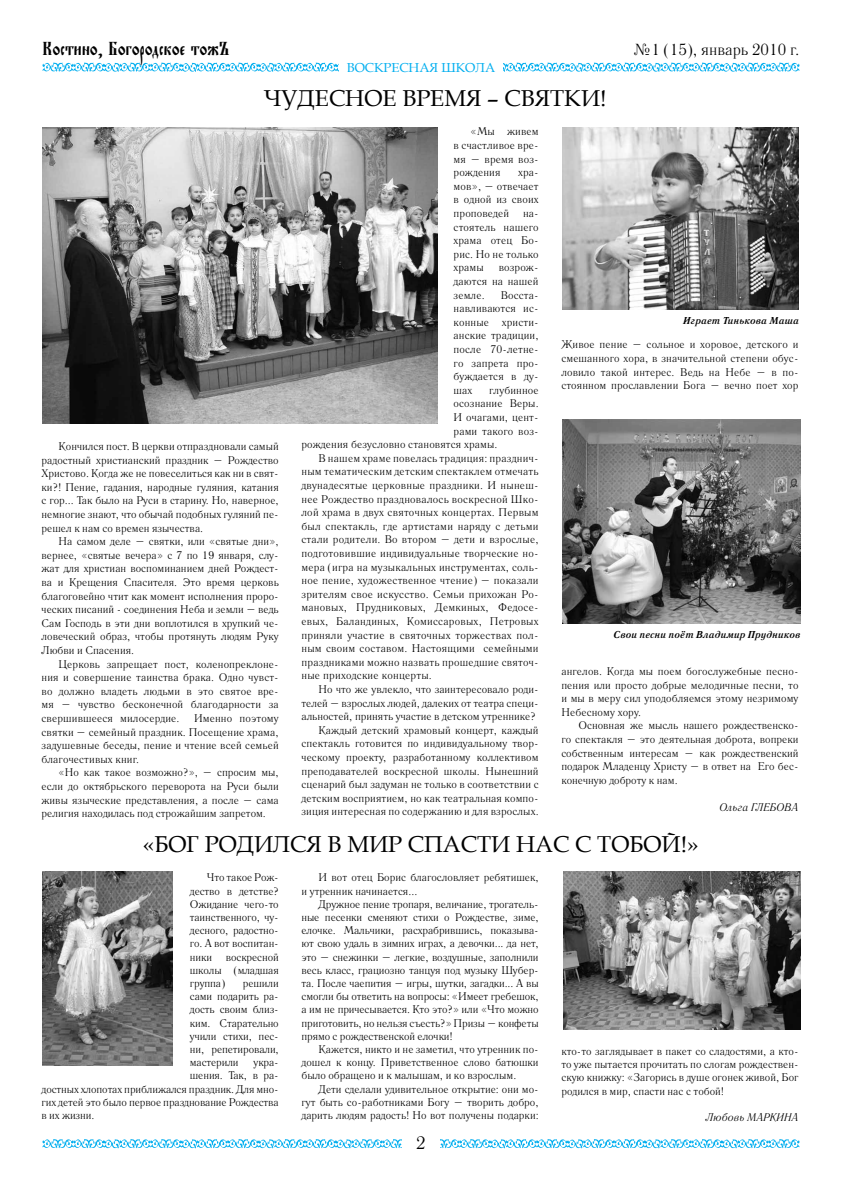
<style>
.page{position:relative;width:842px;height:1191px;background:#fff}
.page>*{position:absolute;margin:0;border:0;box-sizing:border-box;transform-origin:0 0}
.t1{font:23px "Book Antiqua";color:#000}
.t2{font:20px "Evangelie";color:#000}
.t3{font:18px "Literaturnaya C";color:#000}
.t4{font:16px "Literaturnaya C";color:#000}
.t5{font:13px "Book Antiqua";color:#00aeef}
.t6{font:11px/13.6px "Literaturnaya C";letter-spacing:.01em;color:#000;text-align:justify}
.t7{font:11px "Literaturnaya C";letter-spacing:-.01em;color:#000}
.t8{font:italic 11px "Literaturnaya C";color:#000}
.t9{font:italic 700 10px "Literaturnaya C";color:#000}
</style>
<div class="page">
<svg style="left:43px;top:63px;width:756px;height:9px"></svg>
<svg style="left:43px;top:1139px;width:756px;height:9px"></svg>
<div style="left:402px;top:1131px;width:38px;height:23px;background:#fff"></div>
<img style="left:43px;top:127px;width:394px;height:296px">
<div style="left:339px;top:57px;width:164px;height:21px;background:#fff"></div>
<img style="left:562px;top:419px;width:238px;height:204px">
<img style="left:562px;top:127px;width:236px;height:183px">
<img style="left:43px;top:872px;width:130px;height:193px">
<img style="left:563px;top:872px;width:237px;height:157px">
<h2 class="t2" style="left:43px;top:37px;width:189px">Костино, Богородское тожЪ</h2>
<h3 class="t4" style="left:633px;top:40px;width:168px">№1 (15), январь 2010 г.</h3>
<p class="t5" style="left:347px;top:59px;width:150px">ВОСКРЕСНАЯ ШКОЛА</p>
<h1 class="t1" style="left:264px;top:82px;width:344px">ЧУДЕСНОЕ ВРЕМЯ – СВЯТКИ!</h1>
<p class="t6" style="left:42px;top:439px;width:239px;text-indent:17px">Кончился пост. В церкви отпраздновали самый радостный христианский праздник – Рождество Христово. Когда же не повеселиться как ни в свят&shy;ки?! Пение, гадания, народные гуляния, катания с гор... Так было на Руси в старину. Но, наверное, немногие знают, что обычай подобных гуляний пе&shy;решел к нам со времен язычества.</p>
<p class="t6" style="left:42px;top:534px;width:239px;text-align:left;text-indent:17px">На самом деле – святки, или «святые дни», вернее, «святые вечера» с 7 по 19 января, слу&shy;жат для христиан воспоминанием дней Рождест&shy;ва и Крещения Спасителя. Это время церковь благоговейно чтит как момент исполнения проро&shy;ческих писаний - соединения Неба и земли – ведь Сам Господь в эти дни воплотился в хрупкий че&shy;ловеческий образ, чтобы протянуть людям Руку Любви и Спасения.</p>
<p class="t6" style="left:42px;top:657px;width:239px;text-align:left;text-indent:17px">Церковь запрещает пост, коленопреклоне&shy;ния и совершение таинства брака. Одно чувст&shy;во должно владеть людьми в это святое вре&shy;мя – чувство бесконечной благодарности за свершившееся милосердие.</p>
<p class="t6" style="left:42px;top:711px;width:239px;text-indent:153px">Именно поэтому святки – семейный праздник. Посещение храма, задушевные беседы, пение и чтение всей семьей благочестивых книг.</p>
<p class="t6" style="left:42px;top:766px;width:239px;text-indent:17px">«Но как такое возможно?», – спросим мы, если до октябрьского переворота на Руси были живы языческие представления, а после – сама религия находилась под строжайшим запретом.</p>
<p class="t6" style="left:454px;top:125px;width:87px;text-indent:17px">«Мы живем в счастливое вре&shy;мя – время воз&shy;рождения</p>
<p class="t6" style="left:454px;top:166px;width:87px;text-indent:65px">хра&shy;мов», – отвечает в одной из своих проповедей на&shy;стоятель нашего храма отец Бо&shy;рис. Но не только храмы</p>
<p class="t6" style="left:454px;top:261px;width:87px;text-indent:45px">возрож&shy;даются на нашей земле.</p>
<p class="t6" style="left:454px;top:288px;width:87px;text-indent:47px">Восста&shy;навливаются ис&shy;конные христи&shy;анские традиции, после 70-летне&shy;го запрета про&shy;буждается в ду&shy;шах</p>
<p class="t6" style="left:489px;top:383px;width:51px">глубинное</p>
<p class="t6" style="left:454px;top:397px;width:87px">осознание Веры.</p>
<p class="t6" style="left:454px;top:410px;width:87px">И очагами, цент-</p>
<p class="t6" style="left:454px;top:424px;width:87px">рами такого воз-</p>
<p class="t6" style="left:301px;top:438px;width:197px">рождения безусловно становятся храмы.</p>
<p class="t6" style="left:318px;top:451px;width:222px">В нашем храме повелась традиция: празднич-</p>
<p class="t6" style="left:301px;top:465px;width:239px">ным тематическим детским спектаклем отмечать</p>
<p class="t6" style="left:301px;top:478px;width:239px">двунадесятые церковные праздники. И нынеш-</p>
<p class="t6" style="left:301px;top:492px;width:239px">нее Рождество праздновалось воскресной Шко-</p>
<p class="t6" style="left:301px;top:506px;width:239px">лой храма в двух святочных концертах. Первым</p>
<p class="t6" style="left:301px;top:519px;width:239px">был спектакль, где артистами наряду с детьми</p>
<p class="t6" style="left:301px;top:533px;width:239px">стали родители. Во втором – дети и взрослые,</p>
<p class="t6" style="left:301px;top:546px;width:239px">подготовившие индивидуальные творческие но-</p>
<p class="t6" style="left:301px;top:560px;width:239px">мера (игра на музыкальных инструментах, соль-</p>
<p class="t6" style="left:301px;top:574px;width:239px">ное пение, художественное чтение) – показали</p>
<p class="t6" style="left:301px;top:587px;width:239px">зрителям свое искусство. Семьи прихожан Ро-</p>
<p class="t6" style="left:301px;top:601px;width:239px">мановых, Прудниковых, Демкиных, Федосе-</p>
<p class="t6" style="left:301px;top:614px;width:239px">евых, Баландиных, Комиссаровых, Петровых</p>
<p class="t6" style="left:301px;top:628px;width:239px">приняли участие в святочных торжествах пол-</p>
<p class="t6" style="left:301px;top:642px;width:239px">ным своим составом. Настоящими семейными</p>
<p class="t6" style="left:301px;top:655px;width:239px">праздниками можно назвать прошедшие святоч-</p>
<p class="t6" style="left:301px;top:669px;width:132px">ные приходские концерты.</p>
<p class="t6" style="left:318px;top:682px;width:222px">Но что же увлекло, что заинтересовало роди-</p>
<p class="t6" style="left:301px;top:696px;width:239px">телей – взрослых людей, далеких от театра специ-</p>
<p class="t6" style="left:301px;top:710px;width:236px">альностей, принять участие в детском утреннике?</p>
<p class="t6" style="left:318px;top:723px;width:222px">Каждый детский храмовый концерт, каждый</p>
<p class="t6" style="left:301px;top:737px;width:239px">спектакль готовится по индивидуальному твор-</p>
<p class="t6" style="left:301px;top:750px;width:239px">ческому проекту, разработанному коллективом</p>
<p class="t6" style="left:301px;top:764px;width:239px">преподавателей воскресной школы. Нынешний</p>
<p class="t6" style="left:301px;top:777px;width:239px">сценарий был задуман не только в соответствии с</p>
<p class="t6" style="left:301px;top:791px;width:239px">детским восприятием, но как театральная компо-</p>
<p class="t6" style="left:301px;top:805px;width:239px">зиция интересная по содержанию и для взрослых.</p>
<p class="t9" style="left:683px;top:315px;width:118px">Играет Тинькова Маша</p>
<p class="t6" style="left:561px;top:338px;width:239px;text-align:left">Живое пение – сольное и хоровое, детского и смешанного хора, в значительной степени обус&shy;ловило такой интерес. Ведь на Небе – в по&shy;стоянном прославлении Бога – вечно поет хор</p>
<p class="t9" style="left:614px;top:628px;width:188px">Свои песни поёт Владимир Прудников</p>
<p class="t6" style="left:561px;top:664px;width:239px">ангелов. Когда мы поем богослужебные песно&shy;пения или просто добрые мелодичные песни, то и мы в меру сил уподобляемся этому незримому Небесному хору.</p>
<p class="t6" style="left:561px;top:719px;width:239px;text-indent:17px">Основная же мысль нашего рождественско&shy;го спектакля – это деятельная доброта, вопреки собственным интересам – как рождественский подарок Младенцу Христу – в ответ на Его бес&shy;конечную доброту к нам.</p>
<p class="t8" style="left:720px;top:801px;width:80px">Ольга ГЛЕБОВА</p>
<h1 class="t1" style="left:143px;top:828px;width:557px">«БОГ РОДИЛСЯ В МИР СПАСТИ НАС С ТОБОЙ!»</h1>
<p class="t6" style="left:190px;top:871px;width:90px;line-height:13.2px;text-indent:17px">Что такое Рож&shy;дество в детстве?<br>Ожидание чего-то таинственного, чу&shy;десного, радостно&shy;го. А вот воспитан&shy;ники</p>
<p class="t6" style="left:190px;top:950px;width:90px;line-height:13.2px;text-indent:36px">воскресной школы (младшая группа)</p>
<p class="t6" style="left:190px;top:976px;width:90px;line-height:13.2px;text-indent:53px">решили сами подарить ра&shy;дость своим близ&shy;ким. Старательно учили стихи, пес&shy;ни, репетировали, мастерили</p>
<p class="t6" style="left:254px;top:1055px;width:27px">укра-</p>
<p class="t7" style="left:190px;top:1069px;width:90px">шения. Так, в ра-</p>
<p class="t7" style="left:42px;top:1082px;width:239px">достных хлопотах приближался праздник. Для мно-</p>
<p class="t7" style="left:42px;top:1095px;width:239px">гих детей это было первое празднование Рождества</p>
<p class="t6" style="left:42px;top:1108px;width:54px">в их жизни.</p>
<p class="t6" style="left:301px;top:871px;width:239px;line-height:13.2px;text-indent:17px">И вот отец Борис благословляет ребятишек, и утренник начинается...</p>
<p class="t6" style="left:301px;top:897px;width:239px;line-height:13.2px;text-indent:17px">Дружное пение тропаря, величание, трогатель&shy;ные песенки сменяют стихи о Рождестве, зиме, елочке. Мальчики, расхрабрившись, показыва&shy;ют свою удаль в зимних играх, а девочки... да нет, это – снежинки – легкие, воздушные, заполнили весь класс, грациозно танцуя под музыку Шубер&shy;та. После чаепития – игры, шутки, загадки... А вы смогли бы ответить на вопросы: «Имеет гребешок, а им не причесывается. Кто это?» или «Что можно приготовить, но нельзя съесть?» Призы – конфеты прямо с рождественской елочки!</p>
<p class="t6" style="left:301px;top:1042px;width:239px;line-height:13.2px;text-indent:17px">Кажется, никто и не заметил, что утренник по&shy;дошел к концу. Приветственное слово батюшки было обращено и к малышам, и ко взрослым.</p>
<p class="t6" style="left:301px;top:1082px;width:239px;line-height:13.2px;text-indent:17px">Дети сделали удивительное открытие: они мо&shy;гут быть со-работниками Богу – творить добро, дарить людям радость! Но вот получены подарки:</p>
<h3 class="t3" style="left:416px;top:1133px;width:11px">2</h3>
<p class="t6" style="left:561px;top:1044px;width:239px;line-height:13.2px">кто-то заглядывает в пакет со сладостями, а кто&shy;то уже пытается прочитать по слогам рождествен&shy;скую книжку: «Загорись в душе огонек живой, Бог родился в мир, спасти нас с тобой!</p>
<p class="t8" style="left:706px;top:1111px;width:94px">Любовь МАРКИНА</p>
</div>
